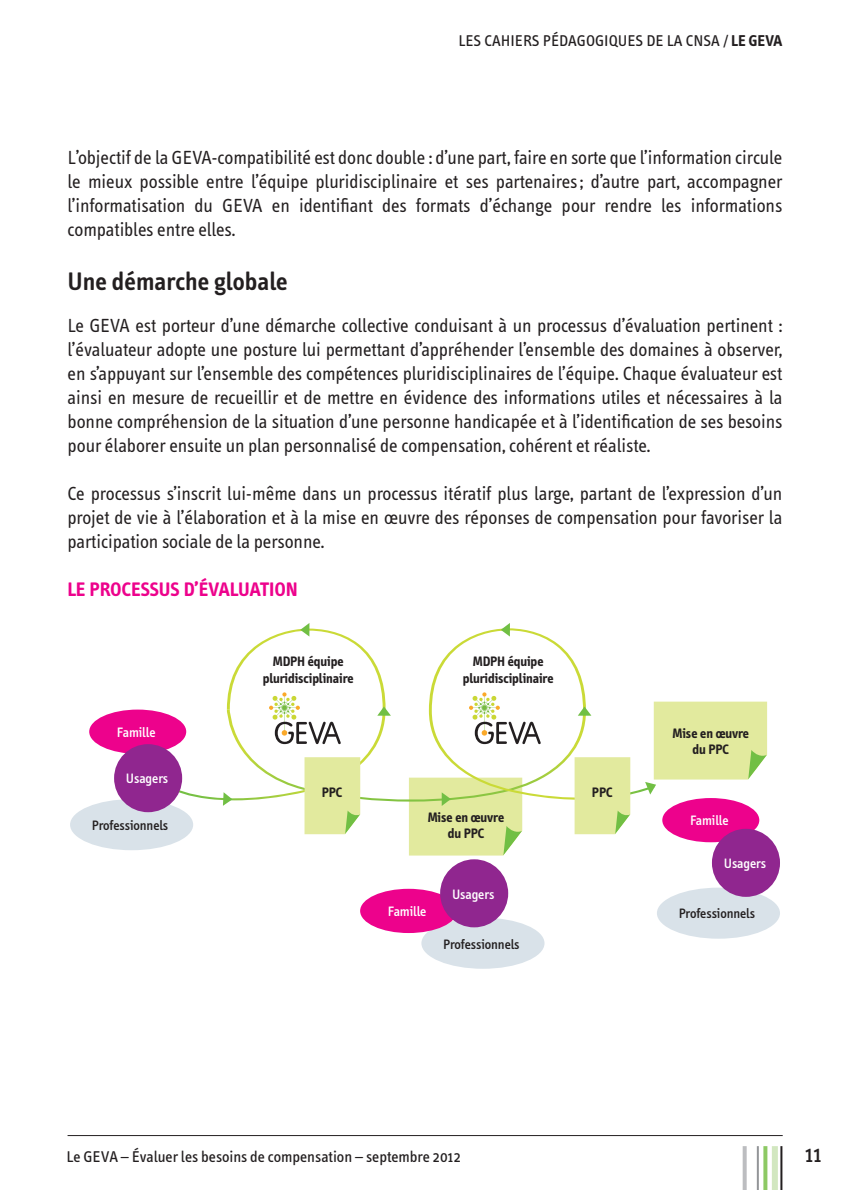
<style>
.page{position:relative;width:850px;height:1190px;background:#fff}
.page>*{position:absolute;margin:0;border:0;box-sizing:border-box;transform-origin:0 0}
.t1{font:600 26px "Info Text";color:#231f20}
.t2{font:24px "Info Text";color:#231f20}
.t3{font:700 20px "Info Text";letter-spacing:.005em;color:#ed028c}
.t4{font:19.6px/24px "Info Text";letter-spacing:-.005em;color:#231f20;text-align:justify}
.t5{font:16px "Info Text";color:#231f20}
.t6{font:700 16px "Info Text";color:#231f20}
.t7{font:700 14px/16px "Info";color:#231f20;text-align:center}
.t8{font:500 14px "Info";color:#231f20}
.t9{font:500 14px "Info";color:#fff}
.s1{font-weight:400}
</style>
<div class="page">
<svg style="left:742px;top:1146px;width:4px;height:44px"></svg>
<svg style="left:763px;top:1146px;width:4px;height:44px"></svg>
<div style="left:771px;top:1146px;width:6px;height:44px;background:#d2e7c0"></div>
<hr style="left:756px;top:1146px;width:2px;height:44px;background:#939598">
<hr style="left:780px;top:1146px;width:2px;height:44px;background:#231f20">
<hr style="left:68px;top:1135px;width:714px;height:1px;background:#231f20">
<div style="left:70px;top:799px;width:123px;height:51px;background:#d9e2e9;border-radius:50%"></div>
<div style="left:656px;top:887px;width:123px;height:51px;background:#d9e2e9;border-radius:50%"></div>
<div style="left:89px;top:709px;width:97px;height:45px;background:#ed028c;border-radius:50%"></div>
<div style="left:711px;top:828px;width:68px;height:69px;background:#90268f;border-radius:50%"></div>
<div style="left:421px;top:917px;width:123px;height:51px;background:#d9e2e9;border-radius:50%"></div>
<div style="left:360px;top:888px;width:97px;height:45px;background:#ed028c;border-radius:50%"></div>
<div style="left:440px;top:859px;width:68px;height:68px;background:#90268f;border-radius:50%"></div>
<svg style="left:176px;top:623px;width:591px;height:232px"></svg>
<div style="left:114px;top:744px;width:68px;height:68px;background:#90268f;border-radius:50%"></div>
<p class="t5" style="left:458px;top:32px;width:204px">Les CAHIERS pédagogiques dela</p>
<p class="t6" style="left:685px;top:32px;width:98px"><span class="s1">CNSA /</span> LE GEVA</p>
<p class="t4" style="left:68px;top:145px;width:716px">L’objectif de la GEVA-compatibilité est donc double : d’une part, faire en sorte que l’information circule le mieux possible entre l’équipe pluridisciplinaire et ses partenaires; d’autre part, accompagner l’informatisation du GEVA en identifiant des formats d’échange pour rendre les informations compatibles entre elles.</p>
<h1 class="t1" style="left:68px;top:266px;width:222px">Une démarche globale</h1>
<p class="t4" style="left:68px;top:313px;width:716px">Le GEVA est porteur d’une démarche collective conduisant à un processus d’évaluation pertinent : l’évaluateur adopte une posture lui permettant d’appréhender l’ensemble des domaines à observer, en s’appuyant sur l’ensemble des compétences pluridisciplinaires de l’équipe. Chaque évaluateur est ainsi en mesure de recueillir et de mettre en évidence des informations utiles et nécessaires à la bonne compréhension de la situation d’une personne handicapée et à l’identification de ses besoins pour élaborer ensuite un plan personnalisé de compensation, cohérent et réaliste.</p>
<p class="t4" style="left:68px;top:481px;width:716px">Ce processus s’inscrit lui-même dans un processus itératif plus large, partant de l’expression d’un projet de vie à l’élaboration et à la mise en œuvre des réponses de compensation pour favoriser la participation sociale de la personne.</p>
<p class="t3" style="left:68px;top:578px;width:142px">LE PROCESSUS D’ÉVAL</p>
<p class="t3" style="left:238px;top:578px;width:61px">UATION</p>
<p class="t9" style="left:117px;top:724px;width:40px">Famille</p>
<p class="t9" style="left:126px;top:771px;width:44px">Usagers</p>
<p class="t8" style="left:92px;top:817px;width:78px">Professionnels</p>
<p class="t7" style="left:263px;top:653px;width:92px;line-height:16.8px">MDPH équipe pluridisciplinaire</p>
<p class="t7" style="left:462px;top:653px;width:92px;line-height:16.8px">MDPH équipe pluridisciplinaire</p>
<p class="t7" style="left:322px;top:784px;width:22px">PPC</p>
<p class="t7" style="left:592px;top:784px;width:22px">PPC</p>
<p class="t7" style="left:427px;top:809px;width:78px">Mise en œuvre du PPC</p>
<p class="t9" style="left:388px;top:903px;width:40px">Famille</p>
<p class="t9" style="left:452px;top:886px;width:44px">Usagers</p>
<p class="t8" style="left:443px;top:936px;width:78px">Professionnels</p>
<p class="t7" style="left:672px;top:725px;width:78px">Mise en œuvre du PPC</p>
<p class="t9" style="left:690px;top:813px;width:40px">Famille</p>
<p class="t9" style="left:723px;top:855px;width:44px">Usagers</p>
<p class="t8" style="left:678px;top:906px;width:78px">Professionnels</p>
<p class="t5" style="left:66px;top:1147px;width:395px">Le GEVA – Évaluer les besoins de compensation – septembre 2012</p>
<p class="t2" style="left:805px;top:1140px;width:18px">11</p>
</div>
